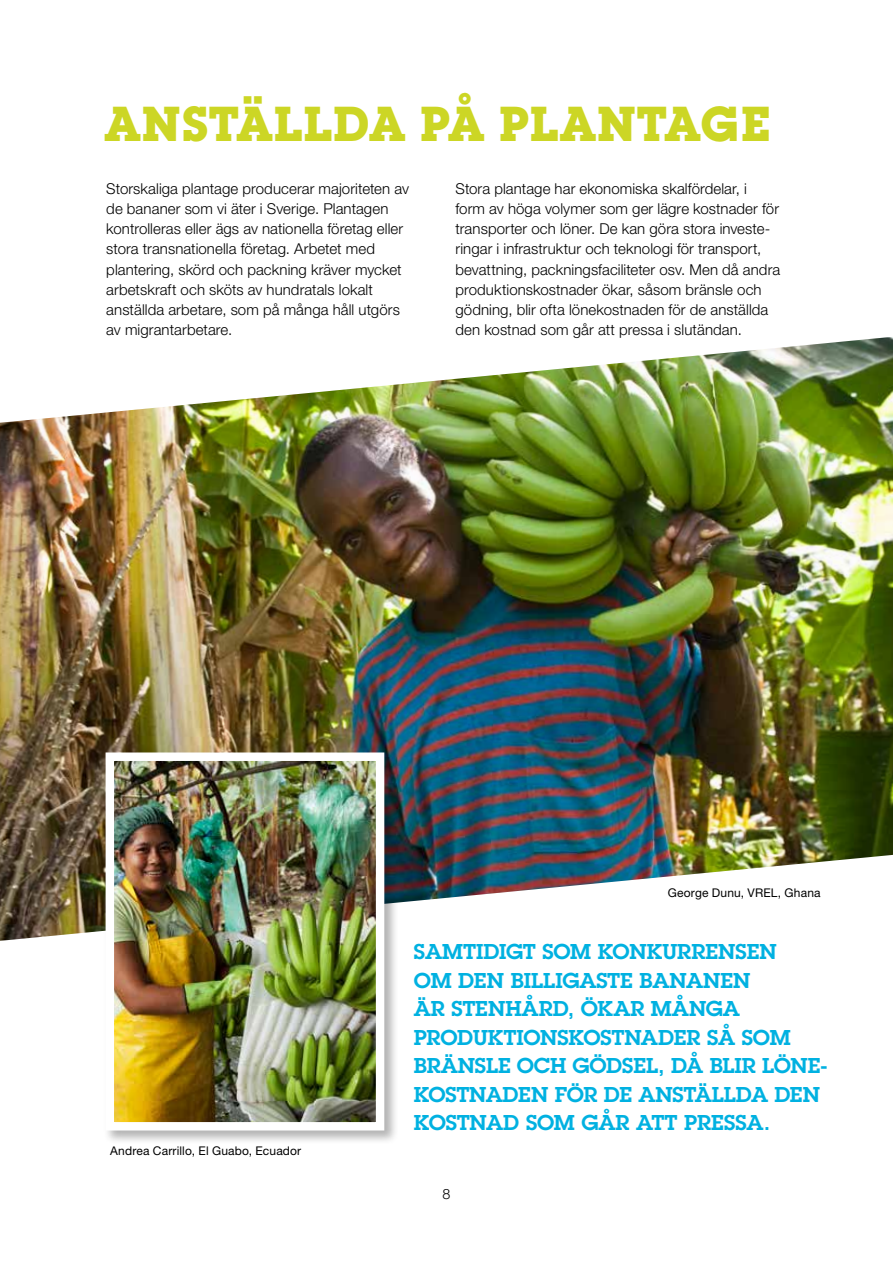
<style>
.page{position:relative;width:893px;height:1263px;background:#fff}
.page>*{position:absolute;margin:0;border:0;box-sizing:border-box;transform-origin:0 0}
.t1{font:700 48px "Lubalin Graph Std";letter-spacing:.02em;color:#ccd625}
.t2{font:600 21px/28.5px "Lubalin Graph Std";letter-spacing:-.01em;color:#00b1e1;scale:1.04 1}
.t3{font:300 15px/20.2px "Helvetica Neue LT Std";letter-spacing:.005em;color:#000}
.t4{font:300 14.25px "Helvetica Neue LT Std";color:#000}
.t5{font:12px "Helvetica Neue LT Std";letter-spacing:.015em;color:#000}
</style>
<div class="page">
<img style="left:0;top:337px;width:893px;height:604px">
<div style="left:103px;top:750px;width:296px;height:394px;background:#000;opacity:.3"></div>
<img style="left:115px;top:761px;width:260px;height:360px">
<div style="left:106px;top:752px;width:278px;height:378px;border:8px solid #fff"></div>
<h1 class="t1" style="left:105px;top:92px;width:666px">ANSTÄLLDA PÅ PLANTAGE</h1>
<p class="t3" style="left:106px;top:178px;width:304px">Storskaliga plantage producerar majoriteten av de bananer som vi äter i Sverige. Plantagen kontrolleras eller ägs av nationella företag eller stora transnationella företag. Arbetet med plantering, skörd och packning kräver mycket arbetskraft och sköts av hundratals lokalt anställda arbetare, som på många håll utgörs av migrantarbetare.</p>
<p class="t3" style="left:455px;top:178px;width:326px">Stora plantage har ekonomiska skalfördelar, i form av höga volymer som ger lägre kostnader för transporter och löner. De kan göra stora investe&shy;ringar i infrastruktur och teknologi för transport, bevattning, packningsfaciliteter osv. Men då andra produktionskostnader ökar, såsom bränsle och gödning, blir ofta lönekostnaden för de anställda den kostnad som går att pressa i slutändan.</p>
<p class="t5" style="left:668px;top:886px;width:154px">George Dunu, VREL, Ghana</p>
<p class="t5" style="left:110px;top:1144px;width:193px">Andrea Carrillo, El Guabo, Ecuador</p>
<h2 class="t2" style="left:414px;top:937px;width:398px">SAMTIDIGT SOM KONKURRENSEN<br>OM DEN BILLIGASTE BANANEN<br>ÄR STENHÅRD, ÖKAR MÅNGA<br>PRODUKTIONSKOSTNADER SÅ SOM<br>BRÄNSLE OCH GÖDSEL, DÅ BLIR LÖNE-<br>KOSTNADEN FÖR DE ANSTÄLLDA DEN<br>KOSTNAD SOM GÅR ATT PRESSA.</h2>
<p class="t4" style="left:442px;top:1185px;width:9px">8</p>
</div>
